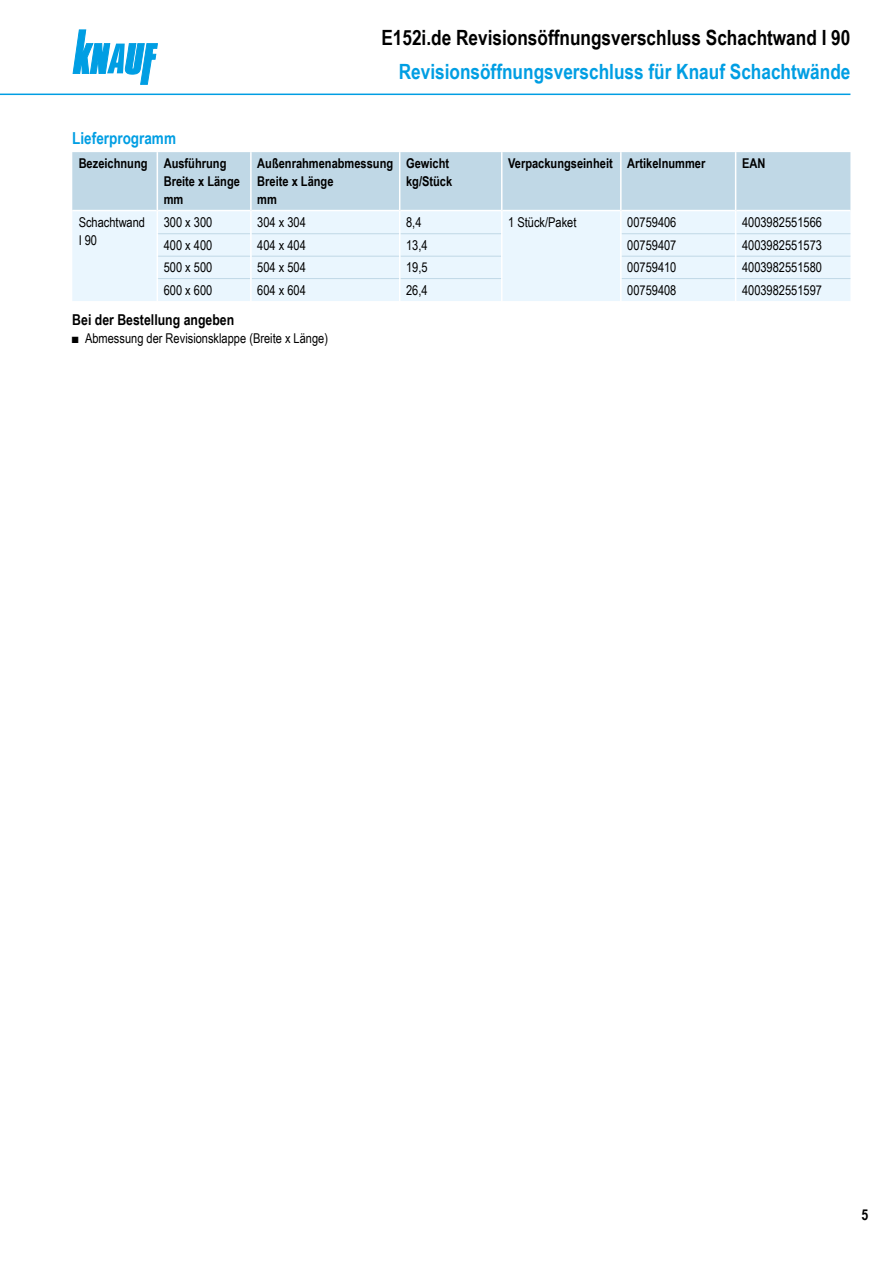
<style>
.page{position:relative;width:893px;height:1263px;background:#fff}
.page>*{position:absolute;margin:0;border:0;box-sizing:border-box;transform-origin:0 0}
.t1{font:700 21px "Arial Narrow";color:#000}
.t2{font:700 21px "Arial Narrow";color:#009ee3}
.Ue3_11cyan_TB{font:700 16.5px "Arial Narrow";color:#009ee3}
.Ue4_10schwarz_TB{font:700 15px "Arial Narrow";color:#000}
.Tab_Text_TB{font:13.5px/18px "Arial Narrow";color:#000}
.Tab_Kopf_TB{font:700 13.5px/18px "Arial Narrow";color:#000}
</style>
<div class="page">
<svg style="left:73px;top:30px;width:84px;height:54px"></svg>
<hr style="left:0;top:94px;width:850px;height:1px;background:#009ee3">
<div style="left:72px;top:152px;width:778px;height:58px;background:#c0d8e6"></div>
<div style="left:72px;top:211px;width:778px;height:90px;background:#eaf6fe"></div>
<hr style="left:158px;top:233px;width:92px;height:1px;background:#c0d8e6">
<hr style="left:252px;top:233px;width:147px;height:1px;background:#c0d8e6">
<hr style="left:400px;top:233px;width:101px;height:1px;background:#c0d8e6">
<hr style="left:622px;top:233px;width:113px;height:1px;background:#c0d8e6">
<hr style="left:736px;top:233px;width:114px;height:1px;background:#c0d8e6">
<hr style="left:158px;top:256px;width:92px;height:1px;background:#c0d8e6">
<hr style="left:252px;top:256px;width:147px;height:1px;background:#c0d8e6">
<hr style="left:400px;top:256px;width:101px;height:1px;background:#c0d8e6">
<hr style="left:622px;top:256px;width:113px;height:1px;background:#c0d8e6">
<hr style="left:736px;top:256px;width:114px;height:1px;background:#c0d8e6">
<hr style="left:158px;top:278px;width:92px;height:1px;background:#c0d8e6">
<hr style="left:252px;top:278px;width:147px;height:1px;background:#c0d8e6">
<hr style="left:400px;top:278px;width:101px;height:1px;background:#c0d8e6">
<hr style="left:622px;top:278px;width:113px;height:1px;background:#c0d8e6">
<hr style="left:736px;top:278px;width:114px;height:1px;background:#c0d8e6">
<hr style="left:157px;top:152px;width:1px;height:59px;background:#fff">
<hr style="left:250px;top:152px;width:2px;height:59px;background:#fff">
<hr style="left:399px;top:152px;width:1px;height:59px;background:#fff">
<hr style="left:250px;top:211px;width:2px;height:23px;background:#fff">
<hr style="left:250px;top:234px;width:2px;height:22px;background:#fff">
<hr style="left:250px;top:256px;width:2px;height:23px;background:#fff">
<svg style="left:157px;top:211px;width:1px;height:90px"></svg>
<hr style="left:250px;top:279px;width:2px;height:22px;background:#fff">
<svg style="left:399px;top:211px;width:1px;height:90px"></svg>
<hr style="left:501px;top:152px;width:1px;height:59px;background:#fff">
<svg style="left:501px;top:211px;width:1px;height:90px"></svg>
<hr style="left:620px;top:152px;width:2px;height:59px;background:#fff">
<hr style="left:735px;top:152px;width:1px;height:59px;background:#fff">
<hr style="left:620px;top:211px;width:2px;height:23px;background:#fff">
<hr style="left:620px;top:234px;width:2px;height:22px;background:#fff">
<hr style="left:620px;top:256px;width:2px;height:23px;background:#fff">
<hr style="left:620px;top:279px;width:2px;height:22px;background:#fff">
<svg style="left:735px;top:211px;width:1px;height:90px"></svg>
<h1 class="t1" style="left:381px;top:22px;width:470px">E152i.de Revisionsöffnungsverschluss Schachtwand I 90</h1>
<h1 class="t2" style="left:399px;top:56px;width:453px">Revisionsöffnungsverschluss für Knauf Schachtwände</h1>
<p class="Ue3_11cyan_TB" style="left:72px;top:125px;width:105px">Lieferprogramm</p>
<p class="Tab_Kopf_TB" style="left:79px;top:154px;width:70px">Bezeichnung</p>
<p class="Tab_Kopf_TB" style="left:164px;top:154px;width:64px">Ausführung</p>
<p class="Tab_Kopf_TB" style="left:164px;top:172px;width:78px">Breite x Länge</p>
<p class="Tab_Kopf_TB" style="left:164px;top:190px;width:21px">mm</p>
<p class="Tab_Kopf_TB" style="left:257px;top:154px;width:137px">Außenrahmenabmessung</p>
<p class="Tab_Kopf_TB" style="left:257px;top:172px;width:78px">Breite x Länge</p>
<p class="Tab_Kopf_TB" style="left:257px;top:190px;width:21px">mm</p>
<p class="Tab_Kopf_TB" style="left:406px;top:154px;width:48px">Gewicht kg/Stück</p>
<p class="Tab_Kopf_TB" style="left:508px;top:154px;width:106px">Verpackungseinheit</p>
<p class="Tab_Kopf_TB" style="left:627px;top:154px;width:80px">Artikelnummer</p>
<p class="Tab_Kopf_TB" style="left:742px;top:154px;width:25px">EAN</p>
<p class="Tab_Text_TB" style="left:79px;top:213px;width:68px">Schachtwand<br>I 90</p>
<p class="Tab_Text_TB" style="left:164px;top:213px;width:50px">300 x 300</p>
<p class="Tab_Text_TB" style="left:257px;top:213px;width:50px">304 x 304</p>
<p class="Tab_Text_TB" style="left:406px;top:213px;width:17px">8,4</p>
<p class="Tab_Text_TB" style="left:508px;top:213px;width:70px">1 Stück/Paket</p>
<p class="Tab_Text_TB" style="left:627px;top:213px;width:51px">00759406</p>
<p class="Tab_Text_TB" style="left:742px;top:213px;width:82px">4003982551566</p>
<p class="Tab_Text_TB" style="left:164px;top:235px;width:50px">400 x 400</p>
<p class="Tab_Text_TB" style="left:257px;top:235px;width:50px">404 x 404</p>
<p class="Tab_Text_TB" style="left:406px;top:235px;width:23px">13,4</p>
<p class="Tab_Text_TB" style="left:627px;top:235px;width:51px">00759407</p>
<p class="Tab_Text_TB" style="left:742px;top:235px;width:82px">4003982551573</p>
<p class="Tab_Text_TB" style="left:164px;top:258px;width:50px">500 x 500</p>
<p class="Tab_Text_TB" style="left:257px;top:258px;width:50px">504 x 504</p>
<p class="Tab_Text_TB" style="left:406px;top:258px;width:23px">19,5</p>
<p class="Tab_Text_TB" style="left:627px;top:258px;width:51px">00759410</p>
<p class="Tab_Text_TB" style="left:742px;top:258px;width:82px">4003982551580</p>
<p class="Tab_Text_TB" style="left:164px;top:280px;width:50px">600 x 600</p>
<p class="Tab_Text_TB" style="left:257px;top:280px;width:50px">604 x 604</p>
<p class="Tab_Text_TB" style="left:406px;top:280px;width:23px">26,4</p>
<p class="Tab_Text_TB" style="left:627px;top:280px;width:51px">00759408</p>
<p class="Tab_Text_TB" style="left:742px;top:280px;width:82px">4003982551597</p>
<p class="Ue4_10schwarz_TB" style="left:72px;top:308px;width:164px">Bei der Bestellung angeben</p>
<p class="Tab_Text_TB" style="left:72px;top:328px;width:257px">■ Abmessung der Revisionsklappe (Breite x Länge)</p>
<p class="Ue4_10schwarz_TB" style="left:861px;top:1204px;width:8px">5</p>
</div>
